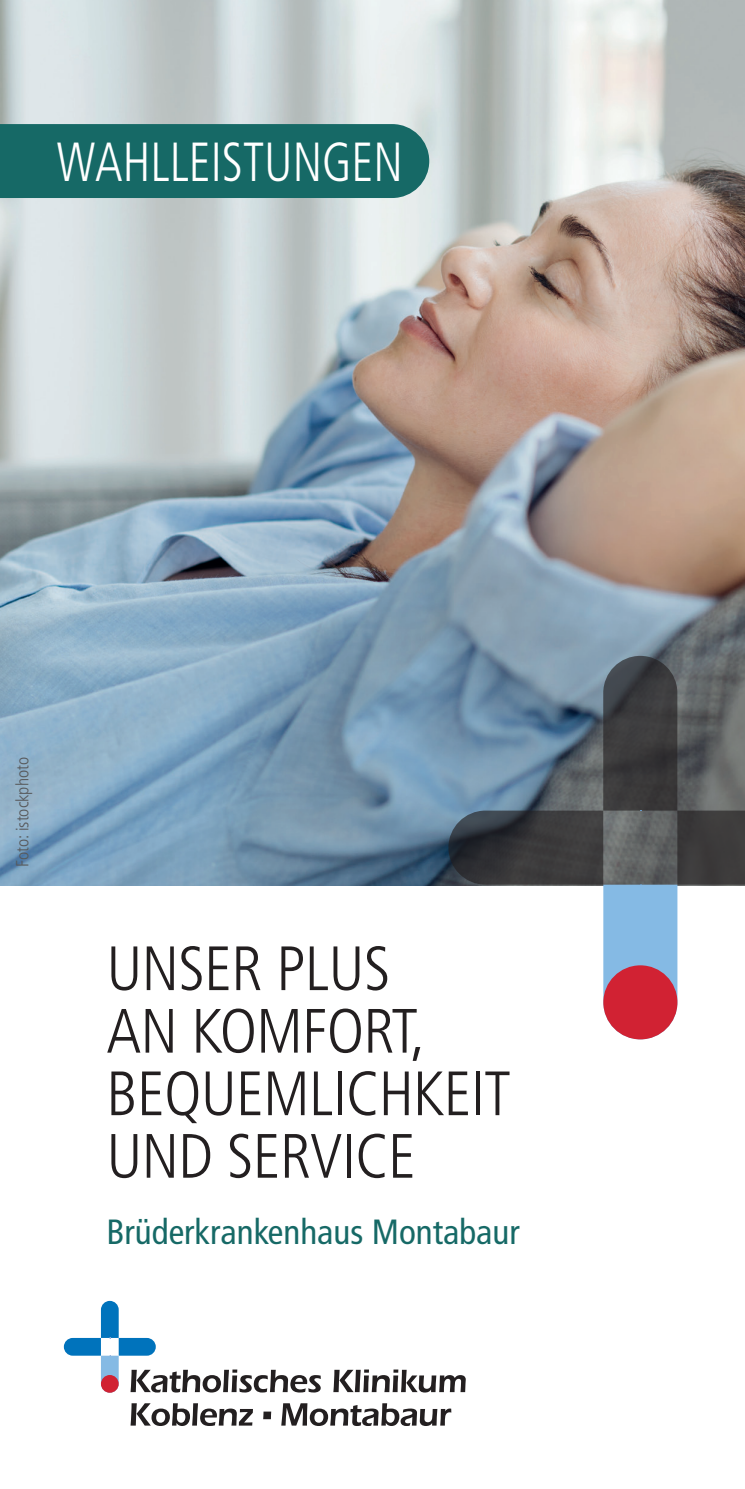
<style>
.page{position:relative;width:745px;height:1489px;background:#fff}
.page>*{position:absolute;margin:0;border:0;box-sizing:border-box;transform-origin:0 0}
.t1{font:300 condensed 62.5px/62.5px "Frutiger LT Std";letter-spacing:-.01em;color:#231f20}
.t2{font:300 condensed 55px "Frutiger LT Std";color:#fff;scale:.9 1}
.t3{font:condensed 35px "Frutiger LT Std";color:#166966}
.t4{font:300 condensed 17.5px "Frutiger LT Std";color:#57585a}
</style>
<div class="page">
<img style="left:0;top:0;width:744px;height:885px">
<svg style="left:448px;top:656px;width:296px;height:383px"></svg>
<div style="left:603px;top:965px;width:74px;height:74px;background:#d12233;border-radius:50%"></div>
<div style="left:0;top:124px;width:429px;height:74px;background:#166966"></div>
<svg style="left:64px;top:1300px;width:256px;height:92px"></svg>
<svg style="left:333px;top:1369px;width:132px;height:23px"></svg>
<svg style="left:130px;top:1403px;width:123px;height:22px"></svg>
<svg style="left:263px;top:1411px;width:8px;height:7px"></svg>
<svg style="left:281px;top:1403px;width:170px;height:22px"></svg>
<p class="t2" style="left:57px;top:130px;width:386px">WAHLLEISTUNGEN</p>
<p class="t4" style="left:12px;top:866px;width:111px;rotate:-90deg">Foto: istockphoto</p>
<p class="t1" style="left:106px;top:938px;width:405px">UNSER PLUS<br>AN KOMFORT,<br>BEQUEMLICHKEIT<br>UND SERVICE</p>
<p class="t3" style="left:106px;top:1210px;width:414px">Brüderkrankenhaus Montabaur</p>
</div>
